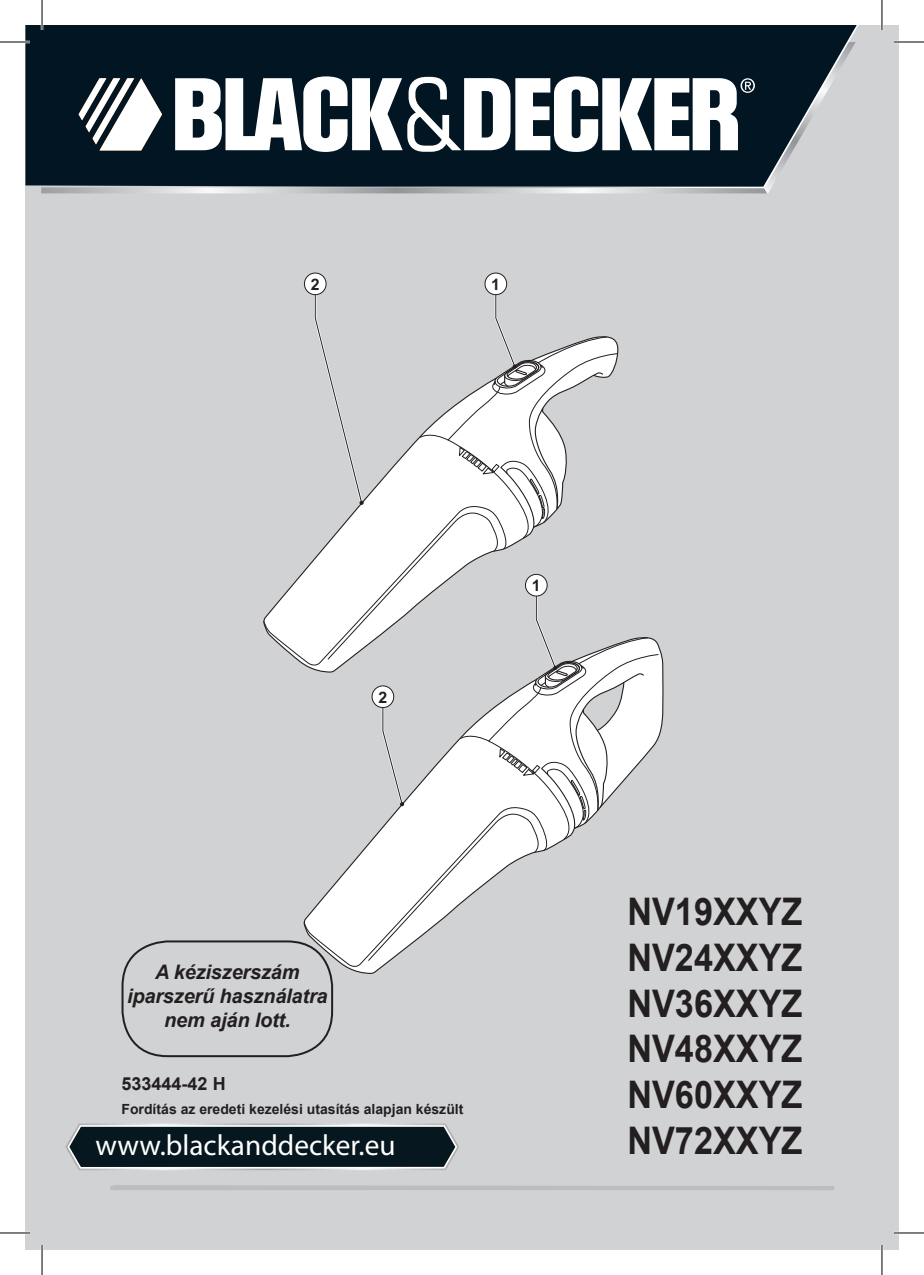
<style>
.page{position:relative;width:924px;height:1275px;background:#fff}
.page>*{position:absolute;margin:0;border:0;box-sizing:border-box;transform-origin:0 0}
.t1{font:700 38px/45.6px "Arial";color:#231f20;text-align:justify;scale:.9 1}
.t2{font:29.2px "Myriad Pro";color:#fff}
.t3{font:italic 700 20px/24px "Arial";letter-spacing:-.01em;color:#231f20;text-align:center}
.t4{font:700 18px "Arial";color:#231f20}
.t5{font:700 15.8px "Arial";color:#231f20}
.t6{font:700 14px "Arial";color:#231f20}
</style>
<div class="page">
<div style="left:25px;top:25px;width:873px;height:1225px;background:#d1d2d4"></div>
<img style="left:41px;top:187px;width:722px;height:6px">
<div style="left:25px;top:25px;width:317px;height:162px;background:#011622"></div>
<svg style="left:342px;top:25px;width:516px;height:163px;background:#23353f"></svg>
<svg style="left:175px;top:76px;width:579px;height:76px;background:#a0a8ad"></svg>
<svg style="left:79px;top:78px;width:83px;height:72px;background:#91989c"></svg>
<img style="left:65px;top:1123px;width:394px;height:47px">
<svg style="left:67px;top:1125px;width:390px;height:43px;background:#1e2d34"></svg>
<svg style="left:110px;top:1185px;width:724px;height:5px"></svg>
<div style="left:121px;top:940px;width:212px;height:117px;border:2px solid #231f20;border-radius:45px"></div>
<div style="left:304px;top:273px;width:22px;height:22px;background:#fff;border-radius:50%"></div>
<div style="left:304px;top:273px;width:22px;height:22px;border:1px solid #231f20;border-radius:50%"></div>
<div style="left:485px;top:273px;width:21px;height:22px;background:#fff;border-radius:50%"></div>
<div style="left:484px;top:273px;width:23px;height:22px;border:1px solid #231f20;border-radius:50%"></div>
<svg style="left:263px;top:292px;width:400px;height:676px"></svg>
<div style="left:525px;top:574px;width:22px;height:22px;background:#fff;border-radius:50%"></div>
<div style="left:525px;top:574px;width:22px;height:22px;border:1px solid #231f20;border-radius:50%"></div>
<hr style="left:0;top:41px;width:30px;height:2px;background:#fff">
<hr style="left:893px;top:41px;width:30px;height:2px;background:#fff">
<hr style="left:0;top:1231px;width:30px;height:3px;background:#fff">
<hr style="left:893px;top:1231px;width:30px;height:3px;background:#fff">
<hr style="left:41px;top:0;width:2px;height:30px;background:#fff">
<hr style="left:41px;top:1245px;width:2px;height:30px;background:#fff">
<hr style="left:880px;top:0;width:2px;height:30px;background:#fff">
<hr style="left:880px;top:1245px;width:2px;height:30px;background:#fff">
<hr style="left:0;top:42px;width:30px;height:1px;background:#000">
<hr style="left:893px;top:42px;width:30px;height:1px;background:#000">
<hr style="left:0;top:1232px;width:30px;height:1px;background:#000">
<hr style="left:893px;top:1232px;width:30px;height:1px;background:#000">
<hr style="left:42px;top:0;width:1px;height:30px;background:#000">
<hr style="left:42px;top:1245px;width:1px;height:30px;background:#000">
<hr style="left:881px;top:0;width:1px;height:30px;background:#000">
<hr style="left:881px;top:1245px;width:1px;height:30px;background:#000">
<p class="t5" style="left:311px;top:275px;width:10px">2</p>
<p class="t5" style="left:491px;top:275px;width:10px">1</p>
<p class="t5" style="left:378px;top:688px;width:10px">2</p>
<p class="t5" style="left:531px;top:576px;width:10px">1</p>
<p class="t3" style="left:127px;top:960px;width:202px">A kéziszerszám iparszerű használatra nem aján lott.</p>
<p class="t4" style="left:121px;top:1073px;width:106px">533444-42 H</p>
<p class="t6" style="left:121px;top:1101px;width:343px">Fordítás az eredeti kezelési utasítás alapjan készült</p>
<p class="t2" style="left:96px;top:1128px;width:301px">www.blackanddecker.eu</p>
<p class="t1" style="left:627px;top:889px;width:196px">NV19XXYZ NV24XXYZ NV36XXYZ NV48XXYZ NV60XXYZ NV72XXYZ</p>
</div>
